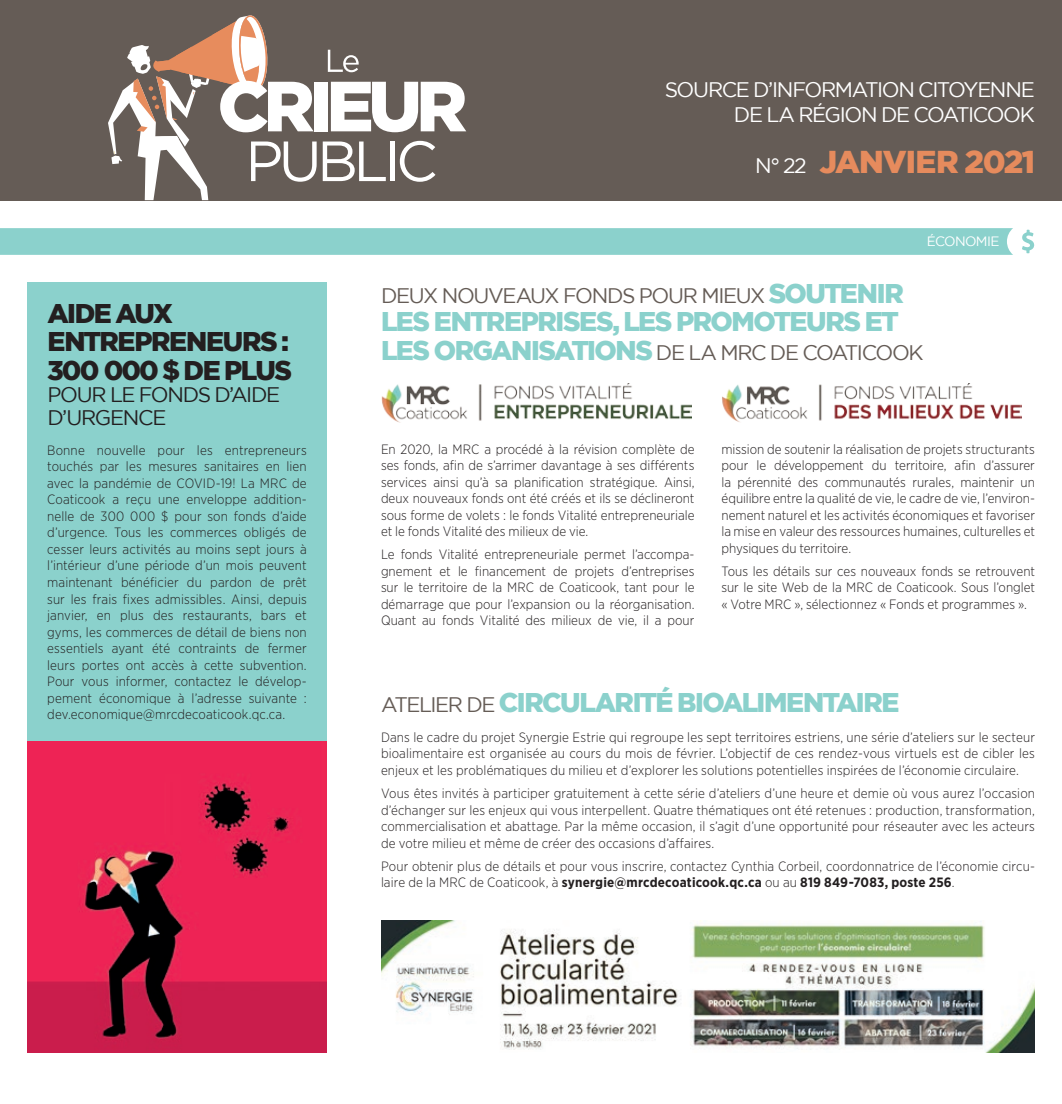
<style>
.page{position:relative;width:1062px;height:1104px;background:#fff}
.page>*{position:absolute;margin:0;border:0;box-sizing:border-box;transform-origin:0 0}
.t1{font:900 31.5px "Gotham";letter-spacing:-.035em;color:#e68b5d}
.t2{font:900 27px "Gotham";letter-spacing:-.055em;color:#8bd1cc}
.t3{font:900 27px/28.5px "Gotham";letter-spacing:-.055em;color:#231f20}
.t4{font:21px "Gotham";letter-spacing:-.06em;color:#655c56}
.t5{font:21px/25.2px "Gotham";letter-spacing:-.06em;color:#fff;text-align:right}
.t6{font:21px/22.5px "Gotham";letter-spacing:-.06em;color:#231f20}
.t7{font:300 13.5px/16.5px "Gotham Narrow";color:#231f20;text-align:justify}
.t8{font:13.5px "Gotham";letter-spacing:-.045em;color:#fff}
.s1{font-weight:400;font-size:21px;color:#fff}
.s2{font-weight:900;font-size:27px;color:#8bd1cc}
.s3{font-weight:400;font-size:21px;color:#655c56}
.s4{font-weight:700}
</style>
<div class="page">
<div style="left:0;top:0;width:1062px;height:200px;background:#655c56"></div>
<div style="left:314px;top:82px;width:13px;height:49px;background:#fff"></div>
<svg style="left:331px;top:82px;width:135px;height:50px"></svg>
<svg style="left:108px;top:15px;width:209px;height:185px"></svg>
<svg style="left:323px;top:141px;width:63px;height:40px"></svg>
<hr style="left:390px;top:141px;width:4px;height:40px;background:#fff">
<svg style="left:400px;top:141px;width:35px;height:41px"></svg>
<svg style="left:328px;top:50px;width:31px;height:22px"></svg>
<img style="left:381px;top:920px;width:654px;height:132px">
<svg style="left:0;top:228px;width:1013px;height:27px;background:#8cd1cc"></svg>
<svg style="left:1022px;top:230px;width:13px;height:23px"></svg>
<img style="left:381px;top:383px;width:311px;height:39px">
<img style="left:722px;top:383px;width:300px;height:39px">
<div style="left:27px;top:283px;width:300px;height:458px;background:#8bd1cc"></div>
<img style="left:28px;top:741px;width:298px;height:311px">
<h2 class="t3" style="left:47px;top:298px;width:246px">AIDE AUX<br>ENTREPRENEURS :<br>300 000 $ DE PLUS</h2>
<h3 class="t6" style="left:47px;top:383px;width:234px">POUR LE FONDS D’AIDE<br>D’URGENCE</h3>
<p class="t7" style="left:47px;top:441px;width:261px">Bonne nouvelle pour les entrepreneurs touchés par les mesures sanitaires en lien avec la pandémie de COVID-19! La MRC de Coaticook a reçu une enveloppe addition&shy;nelle de 300 000 $ pour son fonds d’aide d’urgence. Tous les commerces obligés de cesser leurs activités au moins sept jours à l’intérieur d’une période d’un mois peuvent maintenant bénéficier du pardon de prêt sur les frais fixes admissibles. Ainsi, depuis janvier, en plus des restaurants, bars et gyms, les commerces de détail de biens non essentiels ayant été contraints de fermer leurs portes ont accès à cette subvention.<br>Pour vous informer, contactez le dévelop&shy;pement économique à l’adresse suivante : dev.economique@mrcdecoaticook.qc.ca.</p>
<h3 class="t5" style="left:665px;top:77px;width:372px">SOURCE D’INFORMATION CITOYENNE<br>DE LA RÉGION DE COATICOOK</h3>
<h1 class="t1" style="left:755px;top:144px;width:281px"><span class="s1">N° 22</span> JANVIER 2021</h1>
<p class="t8" style="left:927px;top:234px;width:74px">ÉCONOMIE</p>
<h3 class="t4" style="left:381px;top:283px;width:524px">DEUX NOUVEAUX FONDS POUR MIEUX <span class="s2">SOUTENIR</span></h3>
<h2 class="t2" style="left:381px;top:306px;width:519px">LES ENTREPRISES, LES PROMOTEURS ET</h2>
<h3 class="t4" style="left:381px;top:340px;width:544px"><span class="s2">LES ORGANISATIONS</span> DE LA MRC DE COATICOOK</h3>
<p class="t7" style="left:381px;top:440px;width:315px">En 2020, la MRC a procédé à la révision complète de ses fonds, afin de s’arrimer davantage à ses différents services ainsi qu’à sa planification stratégique. Ainsi, deux nouveaux fonds ont été créés et ils se déclineront sous forme de volets : le fonds Vitalité entrepreneuriale et le fonds Vitalité des milieux de vie.</p>
<p class="t7" style="left:381px;top:546px;width:315px">Le fonds Vitalité entrepreneuriale permet l’accompa&shy;gnement et le financement de projets d’entreprises sur le territoire de la MRC de Coaticook, tant pour le démarrage que pour l’expansion ou la réorganisation.<br>Quant au fonds Vitalité des milieux de vie, il a pour</p>
<p class="t7" style="left:721px;top:440px;width:315px">mission de soutenir la réalisation de projets structurants pour le développement du territoire, afin d’assurer la pérennité des communautés rurales, maintenir un équilibre entre la qualité de vie, le cadre de vie, l’environ&shy;nement naturel et les activités économiques et favoriser la mise en valeur des ressources humaines, culturelles et physiques du territoire.</p>
<p class="t7" style="left:721px;top:562px;width:315px">Tous les détails sur ces nouveaux fonds se retrouvent sur le site Web de la MRC de Coaticook. Sous l’onglet « Votre MRC », sélectionnez « Fonds et programmes ».</p>
<h2 class="t2" style="left:381px;top:686px;width:520px"><span class="s3">ATELIER DE</span> CIRCULARITÉ BIOALIMENTAIRE</h2>
<p class="t7" style="left:381px;top:728px;width:656px">Dans le cadre du projet Synergie Estrie qui regroupe les sept territoires estriens, une série d’ateliers sur le secteur bioalimentaire est organisée au cours du mois de février. L’objectif de ces rendez-vous virtuels est de cibler les enjeux et les problématiques du milieu et d’explorer les solutions potentielles inspirées de l’économie circulaire.</p>
<p class="t7" style="left:381px;top:784px;width:656px">Vous êtes invités à participer gratuitement à cette série d’ateliers d’une heure et demie où vous aurez l’occasion d’échanger sur les enjeux qui vous interpellent. Quatre thématiques ont été retenues : production, transformation, commercialisation et abattage. Par la même occasion, il s’agit d’une opportunité pour réseauter avec les acteurs de votre milieu et même de créer des occasions d’affaires.</p>
<p class="t7" style="left:381px;top:857px;width:655px">Pour obtenir plus de détails et pour vous inscrire, contactez Cynthia Corbeil, coordonnatrice de l’économie circu&shy;laire de la MRC de Coaticook, à <span class="s4">synergie@mrcdecoaticook.qc.ca</span> ou au <span class="s4">819 849-7083, poste 256</span>.</p>
</div>
